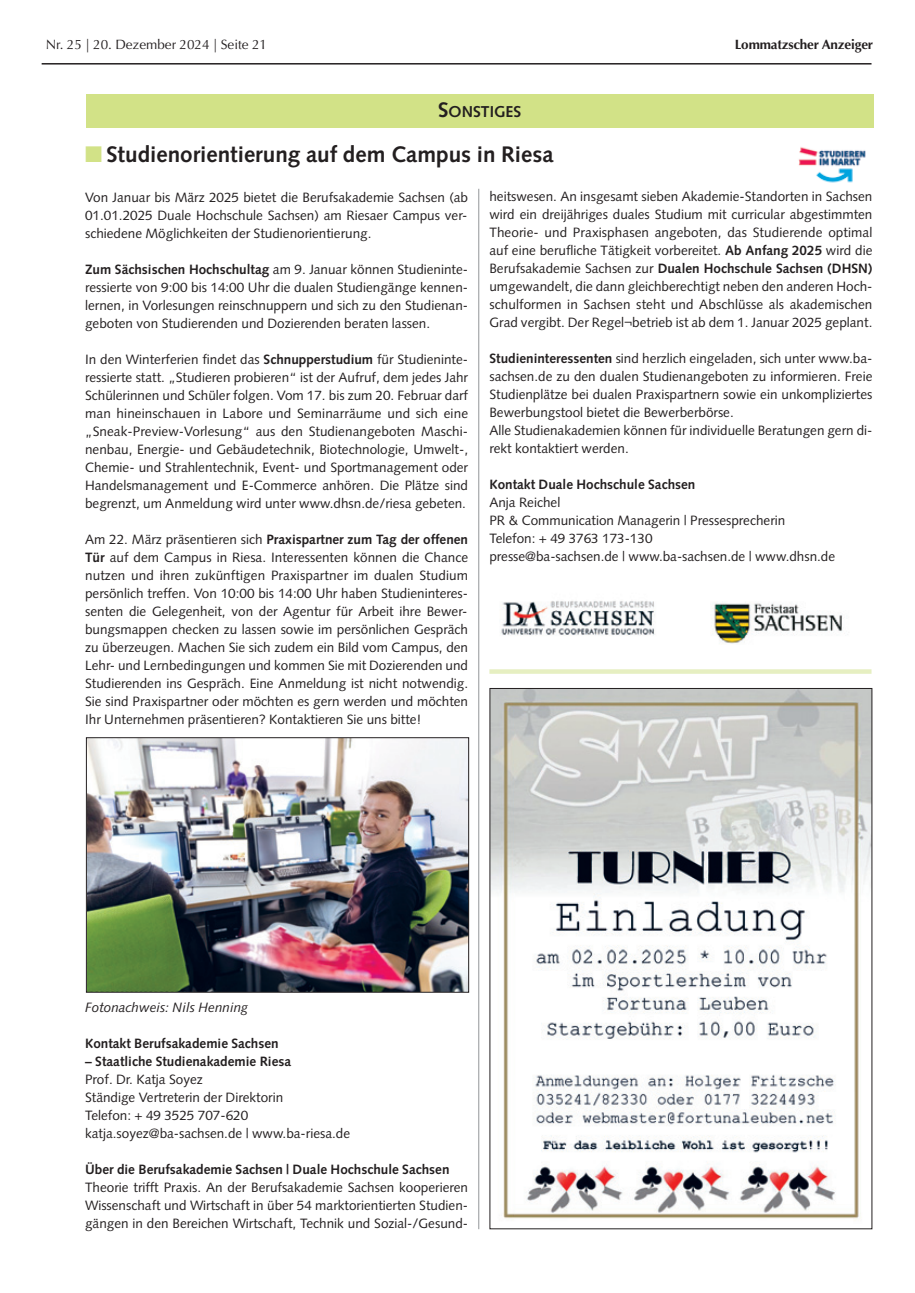
<style>
.page{position:relative;width:915px;height:1293px;background:#fff}
.page>*{position:absolute;margin:0;border:0;box-sizing:border-box;transform-origin:0 0}
.t1{font:700 22.5px "Syntax";color:#231f20}
.t2{font:700 15.75px "Syntax";color:#231f20}
.t3{font:13.5px/18px "Syntax";color:#231f20;text-align:justify}
.t4{font:700 13.5px "Syntax";color:#231f20}
.t5{font:13.5px "Optima";color:#231f20}
.t6{font:italic 13.5px "Syntax";color:#231f20}
.t7{font:700 13.5px "Optima";letter-spacing:-.01em;color:#231f20}
.s1{font-size:21px}
.s2{color:#d2e287}
.s3{font-weight:700}
</style>
<div class="page">
<hr style="left:42px;top:63px;width:829px;height:2px;background:#231f20">
<div style="left:86px;top:95px;width:787px;height:33px;background:#d2e287"></div>
<hr style="left:478px;top:189px;width:1px;height:1040px;background:#939598">
<img style="left:501px;top:601px;width:154px;height:35px">
<img style="left:712px;top:602px;width:131px;height:42px">
<img style="left:798px;top:147px;width:68px;height:36px">
<img style="left:88px;top:739px;width:379px;height:251px">
<div style="left:86px;top:737px;width:383px;height:255px;border:1px solid #231f20"></div>
<img style="left:491px;top:690px;width:379px;height:531px">
<div style="left:489px;top:669px;width:382px;height:5px;background:#e6efc1"></div>
<p class="t5" style="left:46px;top:39px;width:223px">Nr. 25 | 20. Dezember 2024 | Seite 21</p>
<p class="t7" style="left:734px;top:36px;width:140px">Lommatzscher Anzeiger</p>
<p class="t2" style="left:438px;top:105px;width:85px"><span class="s1">S</span>ONSTIGES</p>
<h1 class="t1" style="left:85px;top:145px;width:470px"><span class="s2">■</span> Studienorientierung auf dem Campus in Riesa</h1>
<p class="t3" style="left:85px;top:189px;width:384px">Von Januar bis März 2025 bietet die Berufsakademie Sachsen (ab 01.01.2025 Duale Hochschule Sachsen) am Riesaer Campus ver&shy;schiedene Möglichkeiten der Studienorientierung.</p>
<p class="t3" style="left:85px;top:261px;width:384px"><span class="s3">Zum Sächsischen Hochschultag</span> am 9. Januar können Studieninte&shy;ressierte von 9:00 bis 14:00 Uhr die dualen Studiengänge kennen&shy;lernen, in Vorlesungen reinschnuppern und sich zu den Studienan&shy;geboten von Studierenden und Dozierenden beraten lassen.</p>
<p class="t3" style="left:85px;top:351px;width:384px">In den Winterferien findet das <span class="s3">Schnupperstudium</span> für Studieninte&shy;ressierte statt. „Studieren probieren“ ist der Aufruf, dem jedes Jahr Schülerinnen und Schüler folgen. Vom 17. bis zum 20. Februar darf man hineinschauen in Labore und Seminarräume und sich eine „Sneak-Preview-Vorlesung“ aus den Studienangeboten Maschi&shy;nenbau, Energie- und Gebäudetechnik, Biotechnologie, Umwelt-, Chemie- und Strahlentechnik, Event- und Sportmanagement oder Handelsmanagement und E-Commerce anhören. Die Plätze sind begrenzt, um Anmeldung wird unter www.dhsn.de/riesa gebeten.</p>
<p class="t3" style="left:85px;top:531px;width:384px">Am 22. März präsentieren sich <span class="s3">Praxispartner zum Tag der offenen Tür</span> auf dem Campus in Riesa. Interessenten können die Chance nutzen und ihren zukünftigen Praxispartner im dualen Studium persönlich treffen. Von 10:00 bis 14:00 Uhr haben Studieninteres&shy;senten die Gelegenheit, von der Agentur für Arbeit ihre Bewer&shy;bungsmappen checken zu lassen sowie im persönlichen Gespräch zu überzeugen. Machen Sie sich zudem ein Bild vom Campus, den Lehr- und Lernbedingungen und kommen Sie mit Dozierenden und Studierenden ins Gespräch. Eine Anmeldung ist nicht notwendig.<br>Sie sind Praxispartner oder möchten es gern werden und möchten Ihr Unternehmen präsentieren? Kontaktieren Sie uns bitte!</p>
<p class="t3" style="left:489px;top:189px;width:384px">heitswesen. An insgesamt sieben Akademie-Standorten in Sachsen wird ein dreijähriges duales Studium mit curricular abgestimmten Theorie- und Praxisphasen angeboten, das Studierende optimal auf eine berufliche Tätigkeit vorbereitet. <span class="s3">Ab Anfang 2025</span> wird die Berufsakademie Sachsen zur <span class="s3">Dualen Hochschule Sachsen (DHSN) </span>umgewandelt, die dann gleichberechtigt neben den anderen Hoch&shy;schulformen in Sachsen steht und Abschlüsse als akademischen Grad vergibt. Der Regel¬betrieb ist ab dem 1. Januar 2025 geplant.</p>
<p class="t3" style="left:489px;top:351px;width:384px;text-align:left"><span class="s3">Studieninteressenten</span> sind herzlich eingeladen, sich unter www.ba&shy;sachsen.de zu den dualen Studienangeboten zu informieren. Freie Studienplätze bei dualen Praxispartnern sowie ein unkompliziertes Bewerbungstool bietet die Bewerberbörse.<br>Alle Studienakademien können für individuelle Beratungen gern di&shy;rekt kontaktiert werden.</p>
<p class="t4" style="left:489px;top:479px;width:207px">Kontakt Duale Hochschule Sachsen</p>
<p class="t3" style="left:489px;top:495px;width:347px;text-align:left">Anja Reichel<br>PR &amp; Communication Managerin | Pressesprecherin<br>Telefon: + 49 3763 173-130<br>presse@ba-sachsen.de | www.ba-sachsen.de | www.dhsn.de</p>
<p class="t6" style="left:85px;top:1001px;width:164px">Fotonachweis: Nils Henning</p>
<p class="t4" style="left:85px;top:1037px;width:195px">Kontakt Berufsakademie Sachsen</p>
<p class="t4" style="left:85px;top:1055px;width:207px">– Staatliche Studienakademie Riesa</p>
<p class="t3" style="left:85px;top:1071px;width:266px;text-align:left">Prof. Dr. Katja Soyez<br>Ständige Vertreterin der Direktorin<br>Telefon: + 49 3525 707-620 katja.soyez@ba-sachsen.de | www.ba-riesa.de</p>
<p class="t4" style="left:85px;top:1163px;width:366px">Über die Berufsakademie Sachsen | Duale Hochschule Sachsen</p>
<p class="t3" style="left:85px;top:1179px;width:384px">Theorie trifft Praxis. An der Berufsakademie Sachsen kooperieren Wissenschaft und Wirtschaft in über 54 marktorientierten Studien&shy;gängen in den Bereichen Wirtschaft, Technik und Sozial-/Gesund-</p>
</div>
